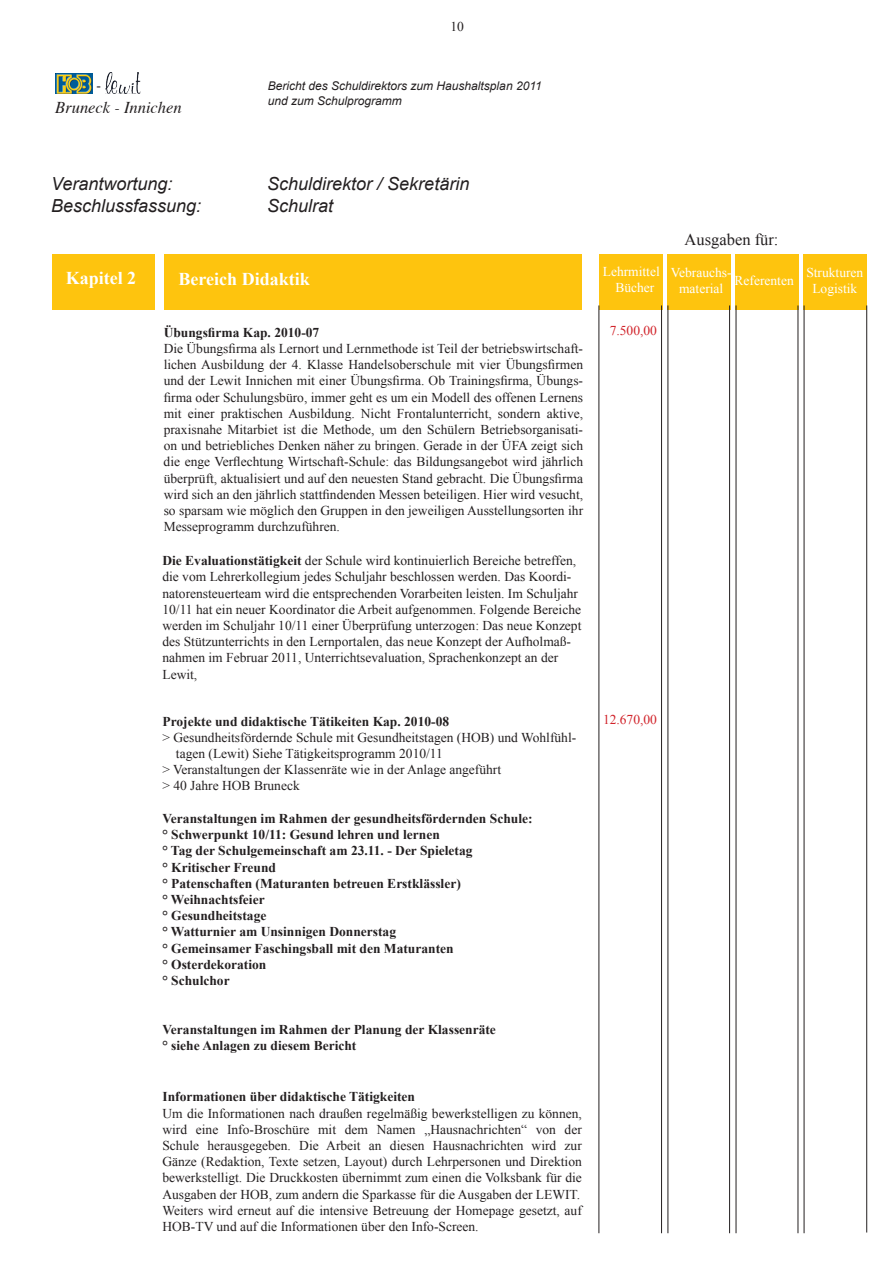
<style>
.page{position:relative;width:893px;height:1263px;background:#fff}
.page>*{position:absolute;margin:0;border:0;box-sizing:border-box;transform-origin:0 0}
.t1{font:italic 18px "Arial";color:#231f20}
.t2{font:700 18px "Times New Roman";color:#fff}
.t3{font:italic 16.5px "Times";color:#231f20}
.t4{font:16.5px "Times New Roman";color:#231f20}
.t5{font:13.5px/16.2px "Times New Roman";color:#231f20}
.t6{font:700 13.5px/16.2px "Times New Roman";color:#231f20}
.t7{font:13.5px/16.2px "Times New Roman";color:#fff;text-align:center}
.t8{font:13.5px "Times New Roman";color:#d1232a}
.t9{font:italic 12px/14.4px "Arial";color:#231f20}
.s1{font-weight:700}
</style>
<div class="page">
<div style="left:164px;top:255px;width:418px;height:55px;background:#fec40e"></div>
<div style="left:599px;top:255px;width:64px;height:55px;background:#fec40e"></div>
<div style="left:667px;top:255px;width:64px;height:55px;background:#fec40e"></div>
<div style="left:735px;top:255px;width:63px;height:55px;background:#fec40e"></div>
<div style="left:803px;top:255px;width:64px;height:55px;background:#fec40e"></div>
<hr style="left:661px;top:305px;width:1px;height:928px;background:#231f20">
<hr style="left:667px;top:305px;width:1px;height:928px;background:#231f20">
<hr style="left:729px;top:305px;width:1px;height:928px;background:#231f20">
<hr style="left:736px;top:305px;width:1px;height:928px;background:#231f20">
<hr style="left:798px;top:305px;width:1px;height:928px;background:#231f20">
<hr style="left:804px;top:305px;width:1px;height:928px;background:#231f20">
<hr style="left:598px;top:305px;width:1px;height:928px;background:#231f20">
<hr style="left:866px;top:305px;width:1px;height:927px;background:#231f20">
<div style="left:52px;top:255px;width:102px;height:55px;background:#fec40e"></div>
<img style="left:56px;top:73px;width:36px;height:21px">
<img style="left:105px;top:73px;width:35px;height:21px">
<p class="t5" style="left:450px;top:18px;width:15px">10</p>
<p class="t5" style="left:97px;top:77px;width:6px">-</p>
<p class="t9" style="left:268px;top:79px;width:275px">Bericht des Schuldirektors zum Haushaltsplan 2011 und zum Schulprogramm</p>
<p class="t3" style="left:55px;top:93px;width:128px">Bruneck - Innichen</p>
<h1 class="t1" style="left:51px;top:174px;width:123px">Verantwortung:</h1>
<h1 class="t1" style="left:267px;top:174px;width:204px">Schuldirektor / Sekretärin</h1>
<h1 class="t1" style="left:51px;top:195px;width:152px">Beschlussfassung:</h1>
<h1 class="t1" style="left:267px;top:195px;width:68px">Schulrat</h1>
<h1 class="t2" style="left:66px;top:268px;width:72px">Kapitel 2</h1>
<h1 class="t2" style="left:179px;top:269px;width:133px">Bereich Didaktik</h1>
<p class="t6" style="left:164px;top:324px;width:157px">Übungsfirma Kap. 2010-07</p>
<p class="t5" style="left:164px;top:340px;width:421px;text-align:justify">Die Übungsfirma als Lernort und Lernmethode ist Teil der betriebswirtschaft&shy;lichen Ausbildung der 4. Klasse Handelsoberschule mit vier Übungsfirmen und der Lewit Innichen mit einer Übungsfirma. Ob Trainingsfirma, Übungs&shy;firma oder Schulungsbüro, immer geht es um ein Modell des offenen Lernens mit einer praktischen Ausbildung. Nicht Frontalunterricht, sondern aktive, praxisnahe Mitarbiet ist die Methode, um den Schülern Betriebsorganisati&shy;on und betriebliches Denken näher zu bringen. Gerade in der ÜFA zeigt sich die enge Verflechtung Wirtschaft-Schule: das Bildungsangebot wird jährlich überprüft, aktualisiert und auf den neuesten Stand gebracht. Die Übungsfirma wird sich an den jährlich stattfindenden Messen beteiligen. Hier wird vesucht, so sparsam wie möglich den Gruppen in den jeweiligen Ausstellungsorten ihr Messeprogramm durchzuführen.</p>
<p class="t5" style="left:162px;top:552px;width:421px"><span class="s1">Die Evaluationstätigkeit</span> der Schule wird kontinuierlich Bereiche betreffen, die vom Lehrerkollegium jedes Schuljahr beschlossen werden. Das Koordi&shy;natorensteuerteam wird die entsprechenden Vorarbeiten leisten. Im Schuljahr 10/11 hat ein neuer Koordinator die Arbeit aufgenommen. Folgende Bereiche werden im Schuljahr 10/11 einer Überprüfung unterzogen: Das neue Konzept des Stützunterrichts in den Lernportalen, das neue Konzept der Aufholmaß&shy;nahmen im Februar 2011, Unterrichtsevaluation, Sprachenkonzept an der Lewit,</p>
<p class="t6" style="left:162px;top:713px;width:288px">Projekte und didaktische Tätikeiten Kap. 2010-08</p>
<p class="t5" style="left:162px;top:729px;width:415px">&gt; Gesundheitsfördernde Schule mit Gesundheitstagen (HOB) und Wohlfühl-</p>
<p class="t5" style="left:176px;top:745px;width:268px">tagen (Lewit) Siehe Tätigkeitsprogramm 2010/11</p>
<p class="t5" style="left:162px;top:761px;width:340px">&gt; Veranstaltungen der Klassenräte wie in der Anlage angeführt</p>
<p class="t5" style="left:162px;top:778px;width:139px">&gt; 40 Jahre HOB Bruneck</p>
<p class="t6" style="left:162px;top:810px;width:372px">Veranstaltungen im Rahmen der gesundheitsfördernden Schule: ° Schwerpunkt 10/11: Gesund lehren und lernen<br>° Tag der Schulgemeinschaft am 23.11. - Der Spieletag<br>° Kritischer Freund<br>° Patenschaften (Maturanten betreuen Erstklässler)<br>° Weihnachtsfeier<br>° Gesundheitstage<br>° Watturnier am Unsinnigen Donnerstag<br>° Gemeinsamer Faschingsball mit den Maturanten<br>° Osterdekoration<br>° Schulchor</p>
<p class="t6" style="left:162px;top:1021px;width:335px">Veranstaltungen im Rahmen der Planung der Klassenräte ° siehe Anlagen zu diesem Bericht</p>
<p class="t6" style="left:162px;top:1089px;width:254px">Informationen über didaktische Tätigkeiten</p>
<p class="t5" style="left:162px;top:1105px;width:421px">Um die Informationen nach draußen regelmäßig bewerkstelligen zu können, wird eine Info-Broschüre mit dem Namen „Hausnachrichten“ von der Schule herausgegeben. Die Arbeit an diesen Hausnachrichten wird zur Gänze (Redaktion, Texte setzen, Layout) durch Lehrpersonen und Direktion bewerkstelligt. Die Druckkosten übernimmt zum einen die Volksbank für die Ausgaben der HOB, zum andern die Sparkasse für die Ausgaben der LEWIT.<br>Weiters wird erneut auf die intensive Betreuung der Homepage gesetzt, auf HOB-TV und auf die Informationen über den Info-Screen.</p>
<p class="t4" style="left:685px;top:230px;width:95px">Ausgaben für:</p>
<p class="t7" style="left:603px;top:263px;width:58px">Lehrmittel<br>Bücher</p>
<p class="t7" style="left:671px;top:264px;width:62px">Vebrauchs&shy;material</p>
<p class="t7" style="left:735px;top:272px;width:61px">Referenten</p>
<p class="t7" style="left:806px;top:264px;width:58px">Strukturen<br>Logistik</p>
<p class="t8" style="left:610px;top:323px;width:49px">7.500,00</p>
<p class="t8" style="left:603px;top:712px;width:55px">12.670,00</p>
</div>
